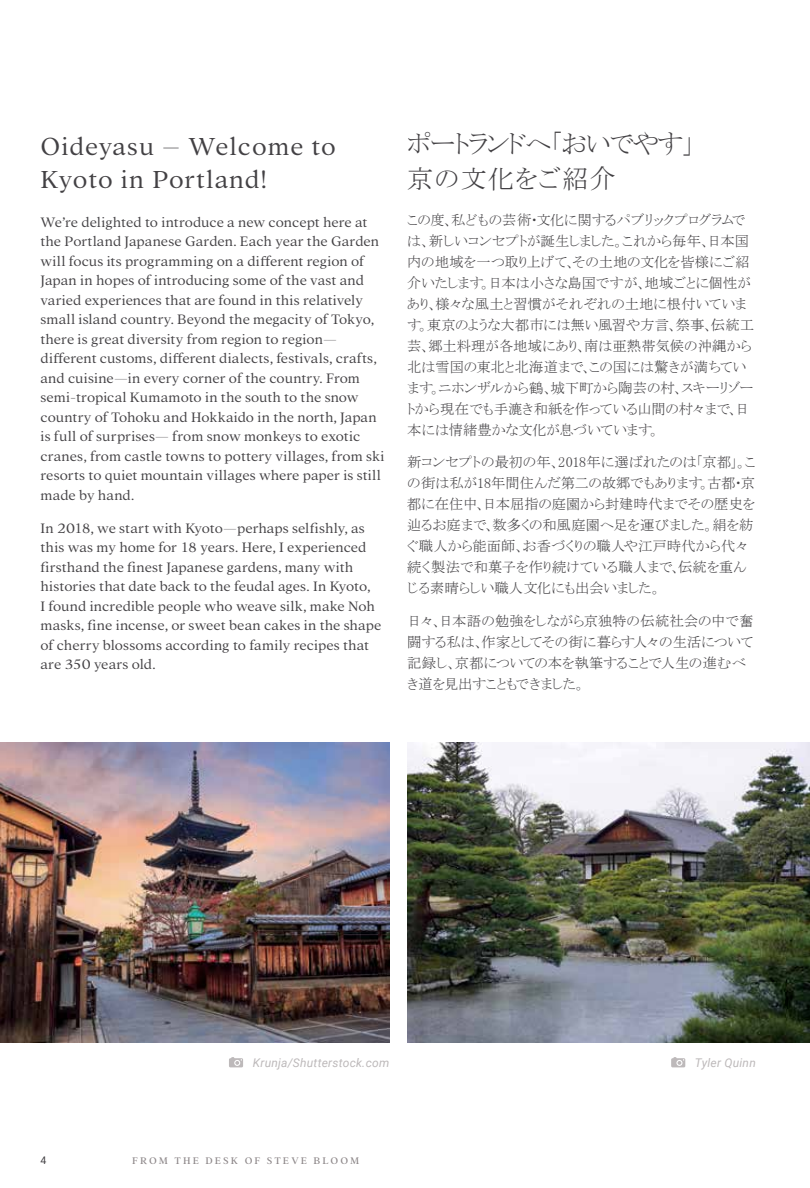
<style>
.page{position:relative;width:810px;height:1188px;background:#fff}
.page>*{position:absolute;margin:0;border:0;box-sizing:border-box;transform-origin:0 0}
.t1{font:300 27px/33px "Addington CF";letter-spacing:.03em;color:#434144}
.t2{font:26.25px/34.5px "MS P Mincho";letter-spacing:-.06em;color:#434144}
.t3{font:300 15px/19.5px "Addington CF";color:#434144}
.t4{font:14.25px/21px "MS P Mincho";letter-spacing:.005em;color:#434144}
.t5{font:italic 12px "Roboto";letter-spacing:.02em;color:#bdb9ba}
.t6{font:10.5px "Addington CF";letter-spacing:.2em;color:#8d8789}
.t7{font:10.5px "Roboto";color:#434144}
</style>
<div class="page">
<img style="left:407px;top:742px;width:403px;height:301px">
<img style="left:0;top:742px;width:389px;height:301px">
<svg style="left:229px;top:1057px;width:14px;height:10px"></svg>
<svg style="left:671px;top:1057px;width:14px;height:10px"></svg>
<h1 class="t1" style="left:40px;top:130px;width:297px">Oideyasu – Welcome to<br>Kyoto in Portland!</h1>
<h2 class="t2" style="left:407px;top:127px;width:289px">ポートランドへ「おいでやす」京の文化をご紹介</h2>
<p class="t3" style="left:40px;top:213px;width:345px">We’re delighted to introduce a new concept here at the Portland Japanese Garden. Each year the Garden will focus its programming on a different region of Japan in hopes of introducing some of the vast and varied experiences that are found in this relatively small island country. Beyond the megacity of Tokyo, there is great diversity from region to region— different customs, different dialects, festivals, crafts, and cuisine—in every corner of the country. From semi-tropical Kumamoto in the south to the snow country of Tohoku and Hokkaido in the north, Japan is full of surprises— from snow monkeys to exotic cranes, from castle towns to pottery villages, from ski resorts to quiet mountain villages where paper is still made by hand.</p>
<p class="t3" style="left:40px;top:519px;width:342px">In 2018, we start with Kyoto—perhaps selfishly, as this was my home for 18 years. Here, I experienced firsthand the finest Japanese gardens, many with histories that date back to the feudal ages. In Kyoto,<br>I found incredible people who weave silk, make Noh masks, fine incense, or sweet bean cakes in the shape of cherry blossoms according to family recipes that are 350 years old.</p>
<p class="t4" style="left:407px;top:209px;width:348px">この度、私どもの芸術・文化に関するパブリックプログラムでは、新しいコンセプトが誕生しました。これから毎年、日本国内の地域を一つ取り上げて、その土地の文化を皆様にご紹介いたします。日本は小さな島国ですが、地域ごとに個性があり、様々な風土と習慣がそれぞれの土地に根付いています。東京のような大都市には無い風習や方言、祭事、伝統工芸、郷土料理が各地域にあり、南は亜熱帯気候の沖縄から北は雪国の東北と北海道まで、この国には驚きが満ちています。ニホンザルから鶴、城下町から陶芸の村、スキーリゾートから現在でも手漉き和紙を作っている山間の村々まで、日本には情緒豊かな文化が息づいています。</p>
<p class="t4" style="left:407px;top:452px;width:350px">新コンセプトの最初の年、2018年に選ばれたのは「京都」。この街は私が18年間住んだ第二の故郷でもあります。古都・京都に在住中、日本屈指の庭園から封建時代までその歴史を辿るお庭まで、数多くの和風庭園へ足を運びました。絹を紡ぐ職人から能面師、お香づくりの職人や江戸時代から代々続く製法で和菓子を作り続けている職人まで、伝統を重んじる素晴らしい職人文化にも出会いました。</p>
<p class="t4" style="left:407px;top:610px;width:348px">日々、日本語の勉強をしながら京独特の伝統社会の中で奮闘する私は、作家としてその街に暮らす人々の生活について記録し、京都についての本を執筆することで人生の進むべき道を見出すこともできました。</p>
<p class="t5" style="left:253px;top:1054px;width:138px">Krunja/Shutterstock.com</p>
<p class="t5" style="left:695px;top:1054px;width:62px">Tyler Quinn</p>
<p class="t7" style="left:40px;top:1153px;width:7px">4</p>
<p class="t6" style="left:132px;top:1155px;width:229px">FROM THE DESK OF STEVE BLOOM</p>
</div>
